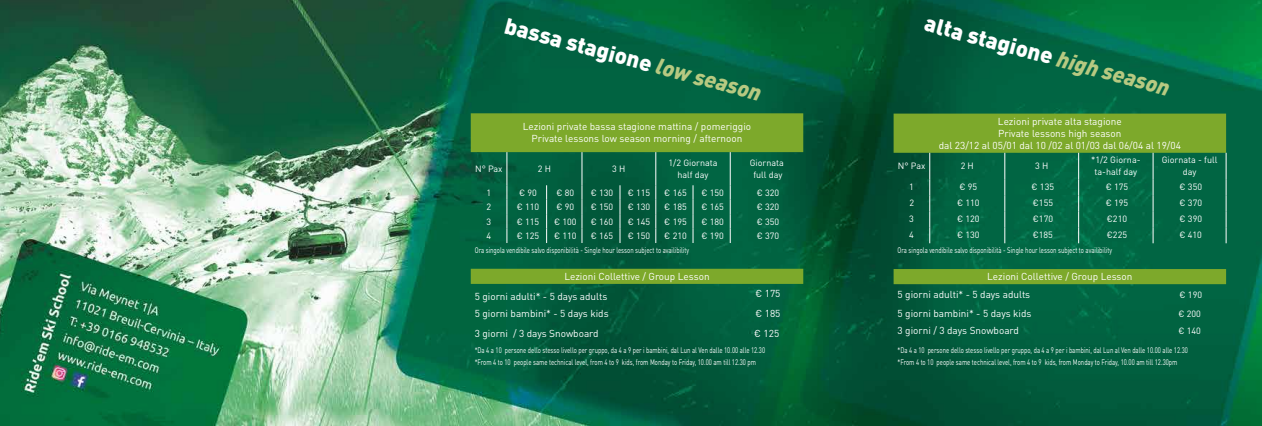
<style>
.page{position:relative;width:1262px;height:426px;background:#fff}
.page>*{position:absolute;margin:0;border:0;box-sizing:border-box;transform-origin:0 0}
.t1{font:900 22.3px "DIN Pro";color:#fff}
.t2{font:10px/12px "DIN Pro";color:#fff;text-align:center}
.t3{font:9px/12px "DIN Pro";color:#fff;text-align:center}
.t4{font:8px/12px "DIN Pro";color:#fff;scale:.75 1}
.s1{font-style:italic;color:#b7c981}
</style>
<div class="page">
<img style="left:0;top:0;width:1261px;height:425px">
<svg style="left:471px;top:113px;width:332px;height:170px;fill:#01633d"></svg>
<svg style="left:507px;top:185px;width:1px;height:58px"></svg>
<svg style="left:546px;top:185px;width:1px;height:58px"></svg>
<svg style="left:582px;top:185px;width:1px;height:58px"></svg>
<svg style="left:620px;top:185px;width:1px;height:58px"></svg>
<svg style="left:655px;top:185px;width:1px;height:58px"></svg>
<svg style="left:693px;top:185px;width:1px;height:58px"></svg>
<svg style="left:730px;top:185px;width:1px;height:58px"></svg>
<hr style="left:655px;top:152px;width:1px;height:33px;background:#fff">
<hr style="left:507px;top:152px;width:1px;height:33px;background:#fff">
<hr style="left:582px;top:152px;width:1px;height:33px;background:#fff">
<hr style="left:730px;top:152px;width:1px;height:33px;background:#fff">
<svg style="left:893px;top:113px;width:333px;height:171px;fill:#016743"></svg>
<svg style="left:929px;top:153px;width:1px;height:90px"></svg>
<svg style="left:1004px;top:153px;width:1px;height:90px"></svg>
<svg style="left:1225px;top:153px;width:1px;height:90px"></svg>
<svg style="left:1078px;top:153px;width:1px;height:90px"></svg>
<svg style="left:1152px;top:153px;width:1px;height:90px"></svg>
<h1 class="t1" style="left:510px;top:6px;width:266px;rotate:15deg">bassa stagione <span class="s1">low season</span></h1>
<h1 class="t1" style="left:930px;top:4px;width:254px;rotate:15deg">alta stagione <span class="s1">high season</span></h1>
<p class="t2" style="left:523px;top:119px;width:230px">Lezioni private bassa stagione mattina / pomeriggio<br>Private lessons low season morning / afternoon</p>
<p class="t3" style="left:475px;top:161px;width:29px">N° Pax</p>
<p class="t3" style="left:538px;top:161px;width:15px">2 H</p>
<p class="t3" style="left:612px;top:161px;width:15px">3 H</p>
<p class="t3" style="left:668px;top:155px;width:50px">1/2 Giornata half day</p>
<p class="t3" style="left:749px;top:155px;width:36px">Giornata full day</p>
<p class="t3" style="left:486px;top:185px;width:6px">1</p>
<p class="t3" style="left:519px;top:185px;width:19px">€ 90</p>
<p class="t3" style="left:556px;top:185px;width:19px">€ 80</p>
<p class="t3" style="left:591px;top:185px;width:24px">€ 130</p>
<p class="t3" style="left:628px;top:185px;width:24px">€ 115</p>
<p class="t3" style="left:664px;top:185px;width:24px">€ 165</p>
<p class="t3" style="left:701px;top:185px;width:24px">€ 150</p>
<p class="t3" style="left:756px;top:185px;width:24px">€ 320</p>
<p class="t3" style="left:486px;top:200px;width:6px">2</p>
<p class="t3" style="left:516px;top:200px;width:24px">€ 110</p>
<p class="t3" style="left:556px;top:200px;width:19px">€ 90</p>
<p class="t3" style="left:591px;top:200px;width:24px">€ 150</p>
<p class="t3" style="left:628px;top:200px;width:24px">€ 130</p>
<p class="t3" style="left:664px;top:200px;width:24px">€ 185</p>
<p class="t3" style="left:701px;top:200px;width:24px">€ 165</p>
<p class="t3" style="left:756px;top:200px;width:24px">€ 320</p>
<p class="t3" style="left:486px;top:214px;width:6px">3</p>
<p class="t3" style="left:516px;top:214px;width:24px">€ 115</p>
<p class="t3" style="left:554px;top:214px;width:24px">€ 100</p>
<p class="t3" style="left:591px;top:214px;width:24px">€ 160</p>
<p class="t3" style="left:628px;top:214px;width:24px">€ 145</p>
<p class="t3" style="left:664px;top:214px;width:24px">€ 195</p>
<p class="t3" style="left:701px;top:214px;width:24px">€ 180</p>
<p class="t3" style="left:756px;top:214px;width:24px">€ 350</p>
<p class="t3" style="left:486px;top:228px;width:6px">4</p>
<p class="t3" style="left:516px;top:228px;width:24px">€ 125</p>
<p class="t3" style="left:554px;top:228px;width:24px">€ 110</p>
<p class="t3" style="left:591px;top:228px;width:24px">€ 165</p>
<p class="t3" style="left:628px;top:228px;width:24px">€ 150</p>
<p class="t3" style="left:664px;top:228px;width:24px">€ 210</p>
<p class="t3" style="left:701px;top:228px;width:24px">€ 190</p>
<p class="t3" style="left:756px;top:228px;width:24px">€ 370</p>
<p class="t4" style="left:475px;top:243px;width:287px">Ora singola vendibile salvo disponibilità - Single hour lesson subject to availibility</p>
<p class="t2" style="left:475px;top:265px;width:236px;line-height:19.8px;text-align:left;text-indent:90px">Lezioni Collettive / Group Lesson<br>5 giorni adulti* - 5 days adults</p>
<p class="t2" style="left:755px;top:286px;width:26px">€ 175</p>
<p class="t2" style="left:475px;top:306px;width:135px">5 giorni bambini* - 5 days kids</p>
<p class="t2" style="left:755px;top:306px;width:26px">€ 185</p>
<p class="t2" style="left:475px;top:326px;width:125px">3 giorni / 3 days Snowboard</p>
<p class="t2" style="left:754px;top:326px;width:26px">€ 125</p>
<p class="t4" style="left:475px;top:343px;width:389px">*Da 4 a 10 persone dello stesso livello per gruppo, da 4 a 9 per i bambini, dal Lun al Ven dalle 10.00 alle 12.30 *From 4 to 10 people same technical level, from 4 to 9 kids, from Monday to Friday, 10.00 am till 12.30 pm</p>
<p class="t2" style="left:938px;top:114px;width:244px">Lezioni private alta stagione<br>Private lessons high season<br>dal 23/12 al 05/01 dal 10 /02 al 01/03 dal 06/04 al 19/04</p>
<p class="t3" style="left:898px;top:159px;width:29px">N° Pax</p>
<p class="t3" style="left:960px;top:159px;width:15px">2 H</p>
<p class="t3" style="left:1035px;top:159px;width:15px">3 H</p>
<p class="t3" style="left:1091px;top:153px;width:51px">*1/2 Giorna&shy;ta-half day</p>
<p class="t3" style="left:1161px;top:153px;width:57px">Giornata - full day</p>
<p class="t3" style="left:909px;top:179px;width:6px">1</p>
<p class="t3" style="left:959px;top:179px;width:19px">€ 95</p>
<p class="t3" style="left:1031px;top:179px;width:24px">€ 135</p>
<p class="t3" style="left:1105px;top:179px;width:24px">€ 175</p>
<p class="t3" style="left:1179px;top:180px;width:24px">€ 350</p>
<p class="t3" style="left:909px;top:195px;width:6px">2</p>
<p class="t3" style="left:957px;top:195px;width:24px">€ 110</p>
<p class="t3" style="left:1032px;top:196px;width:22px">€155</p>
<p class="t3" style="left:1105px;top:196px;width:24px">€ 195</p>
<p class="t3" style="left:1179px;top:196px;width:24px">€ 370</p>
<p class="t3" style="left:909px;top:211px;width:6px">3</p>
<p class="t3" style="left:957px;top:211px;width:24px">€ 120</p>
<p class="t3" style="left:1032px;top:212px;width:22px">€170</p>
<p class="t3" style="left:1106px;top:212px;width:22px">€210</p>
<p class="t3" style="left:1179px;top:212px;width:24px">€ 390</p>
<p class="t3" style="left:909px;top:227px;width:6px">4</p>
<p class="t3" style="left:957px;top:227px;width:24px">€ 130</p>
<p class="t3" style="left:1032px;top:227px;width:22px">€185</p>
<p class="t3" style="left:1106px;top:228px;width:22px">€225</p>
<p class="t3" style="left:1179px;top:227px;width:24px">€ 410</p>
<p class="t4" style="left:897px;top:243px;width:287px">Ora singola vendibile salvo disponibilità - Single hour lesson subject to availibility</p>
<p class="t2" style="left:897px;top:266px;width:236px;line-height:17.3px;text-align:left;text-indent:90px">Lezioni Collettive / Group Lesson<br>5 giorni adulti* - 5 days adults</p>
<p class="t3" style="left:1179px;top:287px;width:24px">€ 190</p>
<p class="t2" style="left:897px;top:306px;width:135px">5 giorni bambini* - 5 days kids</p>
<p class="t3" style="left:1178px;top:306px;width:24px">€ 200</p>
<p class="t2" style="left:897px;top:323px;width:123px">3 giorni / 3 days Snowboard</p>
<p class="t3" style="left:1178px;top:323px;width:24px">€ 140</p>
<p class="t4" style="left:897px;top:342px;width:389px">*Da 4 a 10 persone dello stesso livello per gruppo, da 4 a 9 per i bambini, dal Lun al Ven dalle 10.00 alle 12.30 *From 4 to 10 people same technical level, from 4 to 9 kids, from Monday to Friday, 10.00 am till 12.30pm</p>
</div>
